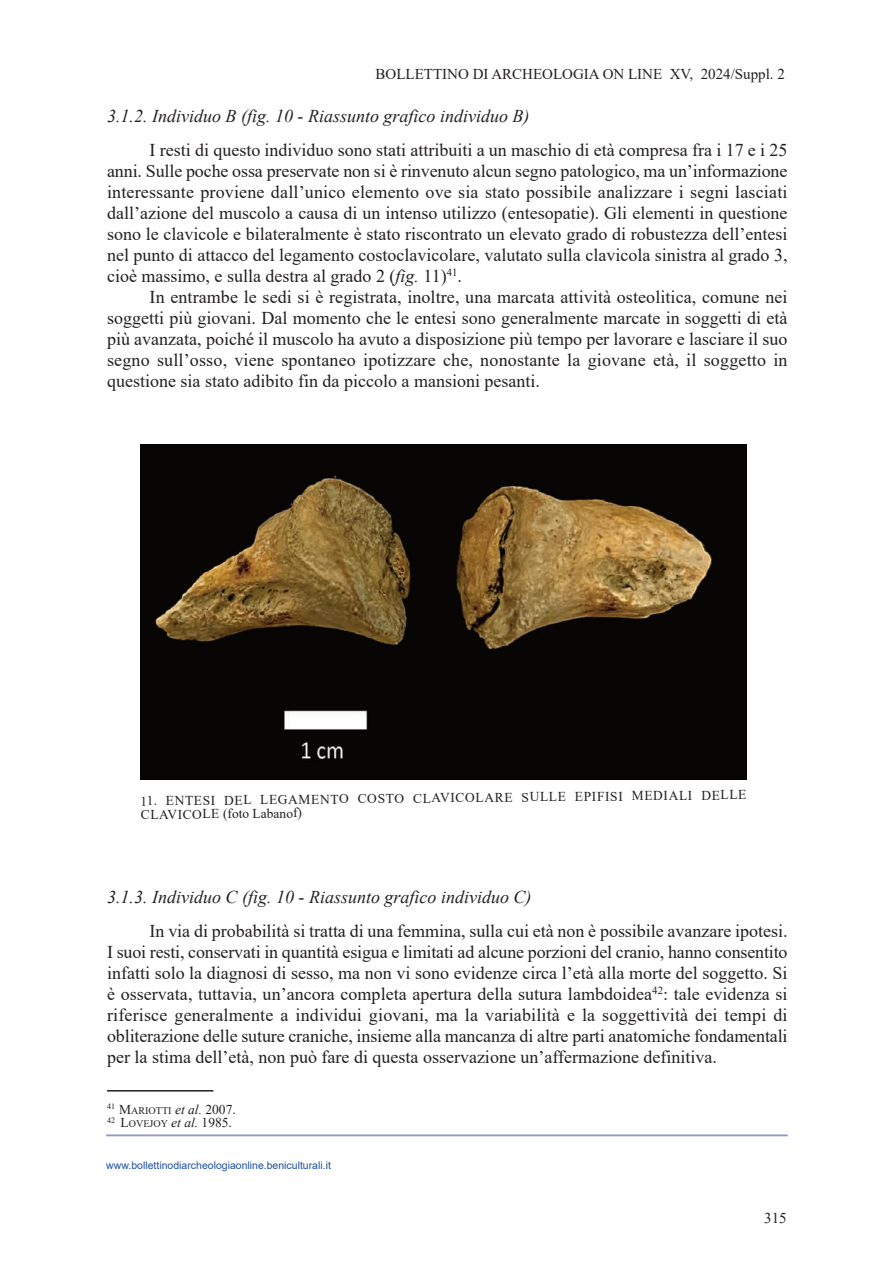
<style>
.page{position:relative;width:893px;height:1263px;background:#fff}
.page>*{position:absolute;margin:0;border:0;box-sizing:border-box;transform-origin:0 0}
.t1{font:18px/21px "Times New Roman";color:#231f20;text-align:justify}
.t2{font:italic 18px "Times New Roman";color:#231f20}
.t3{font:15px "Times New Roman";color:#231f20}
.t4{font:13.5px/12px "Times New Roman";color:#231f20}
.t5{font:10.5px "Arial";color:#1e51a3}
.t6{font:10.2px "Times New Roman";color:#231f20}
.s1{font-style:italic}
.s2{font-size:13.5px}
.s3{font-style:italic;font-size:13.5px}
.s4{font-size:10.2px}
</style>
<div class="page">
<hr style="left:106px;top:1135px;width:682px;height:1px;background:#8e99cd">
<hr style="left:107px;top:1090px;width:106px;height:1px;background:#231f20">
<img style="left:140px;top:445px;width:607px;height:334px">
<p class="t3" style="left:376px;top:65px;width:411px">BOLLETTINO DI ARCHEOLOGIA ON LINE XV, 2024/Suppl. 2</p>
<p class="t2" style="left:107px;top:106px;width:424px">3.1.2. Individuo B (fig. 10 - Riassunto grafico individuo B)</p>
<p class="t1" style="left:107px;top:139px;width:682px;text-indent:43px">I resti di questo individuo sono stati attribuiti a un maschio di età compresa fra i 17 e i 25 anni. Sulle poche ossa preservate non si è rinvenuto alcun segno patologico, ma un’informazione interessante proviene dall’unico elemento ove sia stato possibile analizzare i segni lasciati dall’azione del muscolo a causa di un intenso utilizzo (entesopatie). Gli elementi in questione sono le clavicole e bilateralmente è stato riscontrato un elevato grado di robustezza dell’entesi nel punto di attacco del legamento costoclavicolare, valutato sulla clavicola sinistra al grado 3, cioè massimo, e sulla destra al grado 2 (<span class="s1">fig.</span> 11)<sup>41</sup>.</p>
<p class="t1" style="left:107px;top:286px;width:682px;text-indent:43px">In entrambe le sedi si è registrata, inoltre, una marcata attività osteolitica, comune nei soggetti più giovani. Dal momento che le entesi sono generalmente marcate in soggetti di età più avanzata, poiché il muscolo ha avuto a disposizione più tempo per lavorare e lasciare il suo segno sull’osso, viene spontaneo ipotizzare che, nonostante la giovane età, il soggetto in questione sia stato adibito fin da piccolo a mansioni pesanti.</p>
<p class="t4" style="left:140px;top:797px;width:608px;rotate:-1deg">11. ENTESI DEL LEGAMENTO COSTO CLAVICOLARE SULLE EPIFISI MEDIALI DELLE<br>CLAVICOLE (foto Labanof)</p>
<p class="t2" style="left:107px;top:887px;width:426px">3.1.3. Individuo C (fig. 10 - Riassunto grafico individuo C)</p>
<p class="t1" style="left:107px;top:920px;width:682px;text-indent:43px">In via di probabilità si tratta di una femmina, sulla cui età non è possibile avanzare ipotesi.<br>I suoi resti, conservati in quantità esigua e limitati ad alcune porzioni del cranio, hanno consentito infatti solo la diagnosi di sesso, ma non vi sono evidenze circa l’età alla morte del soggetto. Si è osservata, tuttavia, un’ancora completa apertura della sutura lambdoidea<sup>42</sup>: tale evidenza si riferisce generalmente a individui giovani, ma la variabilità e la soggettività dei tempi di obliterazione delle suture craniche, insieme alla mancanza di altre parti anatomiche fondamentali per la stima dell’età, non può fare di questa osservazione un’affermazione definitiva.</p>
<p class="t6" style="left:107px;top:1104px;width:130px"><sup>41</sup> <span class="s2">M</span>ARIOTTI <span class="s3">et al.</span> <span class="s2">2007.</span></p>
<p class="t4" style="left:107px;top:1117px;width:126px"><sup>42</sup> L<span class="s4">OVEJOY</span> <span class="s1">et al.</span> 1985.</p>
<p class="t5" style="left:106px;top:1159px;width:226px">www.bollettinodiarcheologiaonline.beniculturali.it</p>
<p class="t3" style="left:764px;top:1209px;width:24px">315</p>
</div>
